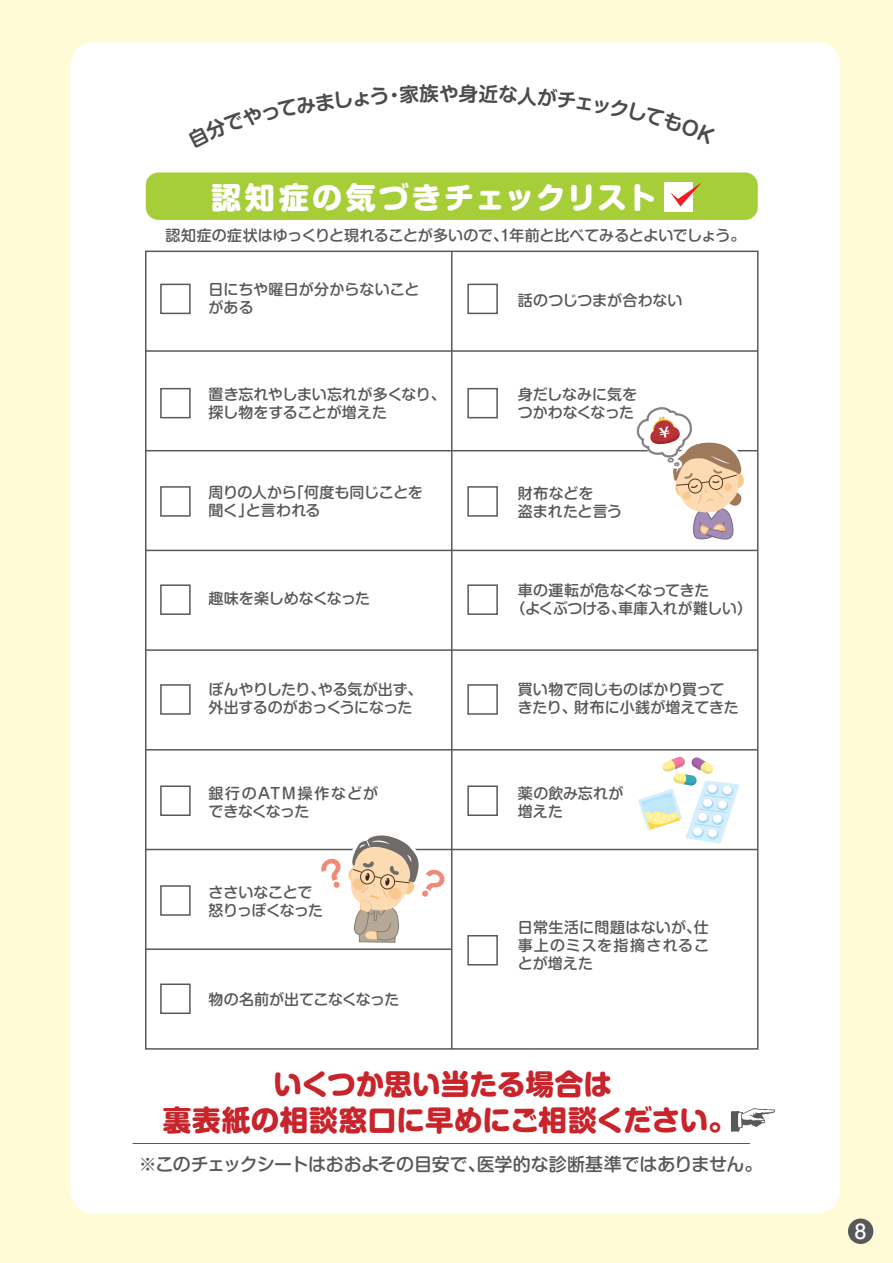
<style>
.page{position:relative;width:893px;height:1263px;background:#fffbd6}
.page>*{position:absolute;margin:0;border:0;box-sizing:border-box;transform-origin:0 0}
.t1{font:800 30px "Shin M Go Upr";letter-spacing:.09em;color:#fff}
.t2{font:800 28.5px/36px "Shin M Go Upr";letter-spacing:.005em;color:#c8242b;text-align:center}
.t3{font:700 19.5px "Shin M Go Upr De";color:#4b4c4d}
.t4{font:500 19.05px "Shin M Go Upr";color:#fff}
.t5{font:500 18px "Shin M Go Upr";letter-spacing:-.015em;color:#57585a}
.t6{font:500 15px/18px "Shin M Go Upr";letter-spacing:-.005em;color:#57585a}
.t7{font:500 15px/18px "Shin M Go Upr";letter-spacing:-.025em;color:#57585a}
.t8{font:500 15px/18px "Shin M Go Upr";letter-spacing:.07em;color:#57585a}
.t9{font:500 15px/18px "Shin M Go Upr";letter-spacing:-.03em;color:#57585a}
</style>
<div class="page">
<div style="left:70px;top:42px;width:770px;height:1171px;background:#fff;border-radius:23px"></div>
<hr style="left:146px;top:350px;width:612px;height:2px;background:#57585a">
<hr style="left:146px;top:450px;width:612px;height:1px;background:#57585a">
<hr style="left:146px;top:550px;width:612px;height:1px;background:#57585a">
<hr style="left:146px;top:649px;width:612px;height:2px;background:#57585a">
<hr style="left:146px;top:749px;width:612px;height:1px;background:#57585a">
<hr style="left:146px;top:849px;width:612px;height:1px;background:#57585a">
<hr style="left:146px;top:948px;width:306px;height:2px;background:#57585a">
<hr style="left:451px;top:252px;width:1px;height:797px;background:#57585a">
<hr style="left:133px;top:1143px;width:617px;height:1px;background:#57585a">
<div style="left:848px;top:1218px;width:25px;height:26px;background:#57585a;border-radius:50%"></div>
<div style="left:146px;top:172px;width:612px;height:48px;background:#a6ce39;border-radius:13px"></div>
<div style="left:663px;top:182px;width:29px;height:29px;background:#fff"></div>
<svg style="left:670px;top:182px;width:32px;height:25px"></svg>
<svg style="left:731px;top:1108px;width:45px;height:24px"></svg>
<div style="left:160px;top:284px;width:31px;height:30px;border:2px solid #57585a"></div>
<div style="left:160px;top:388px;width:31px;height:30px;border:2px solid #57585a"></div>
<div style="left:160px;top:486px;width:31px;height:31px;border:2px solid #57585a"></div>
<div style="left:160px;top:584px;width:31px;height:31px;border:2px solid #57585a"></div>
<div style="left:160px;top:684px;width:31px;height:31px;border:2px solid #57585a"></div>
<div style="left:160px;top:785px;width:31px;height:31px;border:2px solid #57585a"></div>
<div style="left:160px;top:885px;width:31px;height:31px;border:2px solid #57585a"></div>
<div style="left:160px;top:983px;width:31px;height:31px;border:2px solid #57585a"></div>
<div style="left:467px;top:284px;width:31px;height:30px;border:2px solid #57585a"></div>
<div style="left:467px;top:388px;width:31px;height:30px;border:2px solid #57585a"></div>
<div style="left:467px;top:486px;width:31px;height:31px;border:2px solid #57585a"></div>
<div style="left:467px;top:584px;width:31px;height:31px;border:2px solid #57585a"></div>
<div style="left:467px;top:684px;width:31px;height:31px;border:2px solid #57585a"></div>
<div style="left:467px;top:785px;width:31px;height:31px;border:2px solid #57585a"></div>
<div style="left:467px;top:935px;width:31px;height:30px;border:2px solid #57585a"></div>
<svg style="left:630px;top:750px;width:115px;height:99px"></svg>
<svg style="left:312px;top:821px;width:142px;height:229px"></svg>
<svg style="left:632px;top:403px;width:127px;height:162px"></svg>
<h3 class="t3" style="left:439px;top:77px;width:21px">や</h3>
<h1 class="t1" style="left:211px;top:171px;width:447px">認知症の気づきチェックリスト</h1>
<p class="t6" style="left:166px;top:225px;width:581px">認知症の症状はゆっくりと現れることが多いので、1年前と比べてみるとよいでしょう。</p>
<p class="t6" style="left:208px;top:279px;width:213px">日にちや曜日が分からないことがある</p>
<p class="t6" style="left:518px;top:290px;width:166px">話のつじつまが合わない</p>
<p class="t6" style="left:208px;top:385px;width:239px">置き忘れやしまい忘れが多くなり、探し物をすることが増えた</p>
<p class="t6" style="left:208px;top:483px;width:216px">周りの人から「何度も同じことを聞く」と言われる</p>
<p class="t6" style="left:208px;top:589px;width:163px">趣味を楽しめなくなった</p>
<p class="t7" style="left:208px;top:680px;width:216px">ぼんやりしたり、やる気が出ず、外出するのがおっくうになった</p>
<p class="t8" style="left:208px;top:783px;width:171px">銀行のATM操作などができなくなった</p>
<p class="t9" style="left:208px;top:883px;width:116px">ささいなことで怒りっぽくなった</p>
<p class="t6" style="left:208px;top:990px;width:192px">物の名前が出てこなくなった</p>
<p class="t6" style="left:518px;top:385px;width:121px">身だしなみに気をつかわなくなった</p>
<p class="t6" style="left:518px;top:483px;width:106px">財布などを<br>盗まれたと言う</p>
<p class="t6" style="left:510px;top:581px;width:243px;text-indent:8px">車の運転が危なくなってきた<br>（よくぶつける、車庫入れが難しい）</p>
<p class="t6" style="left:518px;top:680px;width:222px">買い物で同じものばかり買ってきたり、財布に小銭が増えてきた</p>
<p class="t6" style="left:518px;top:783px;width:107px">薬の飲み忘れが増えた</p>
<p class="t6" style="left:518px;top:917px;width:193px;text-align:justify">日常生活に問題はないが、仕事上のミスを指摘されることが増えた</p>
<h2 class="t2" style="left:163px;top:1065px;width:575px">いくつか思い当たる場合は<br>裏表紙の相談窓口に早めにご相談ください。</h2>
<p class="t5" style="left:139px;top:1149px;width:625px">※このチェックシートはおおよその目安で、医学的な診断基準ではありません。</p>
<p class="t4" style="left:854px;top:1216px;width:13px">8</p>
</div>
